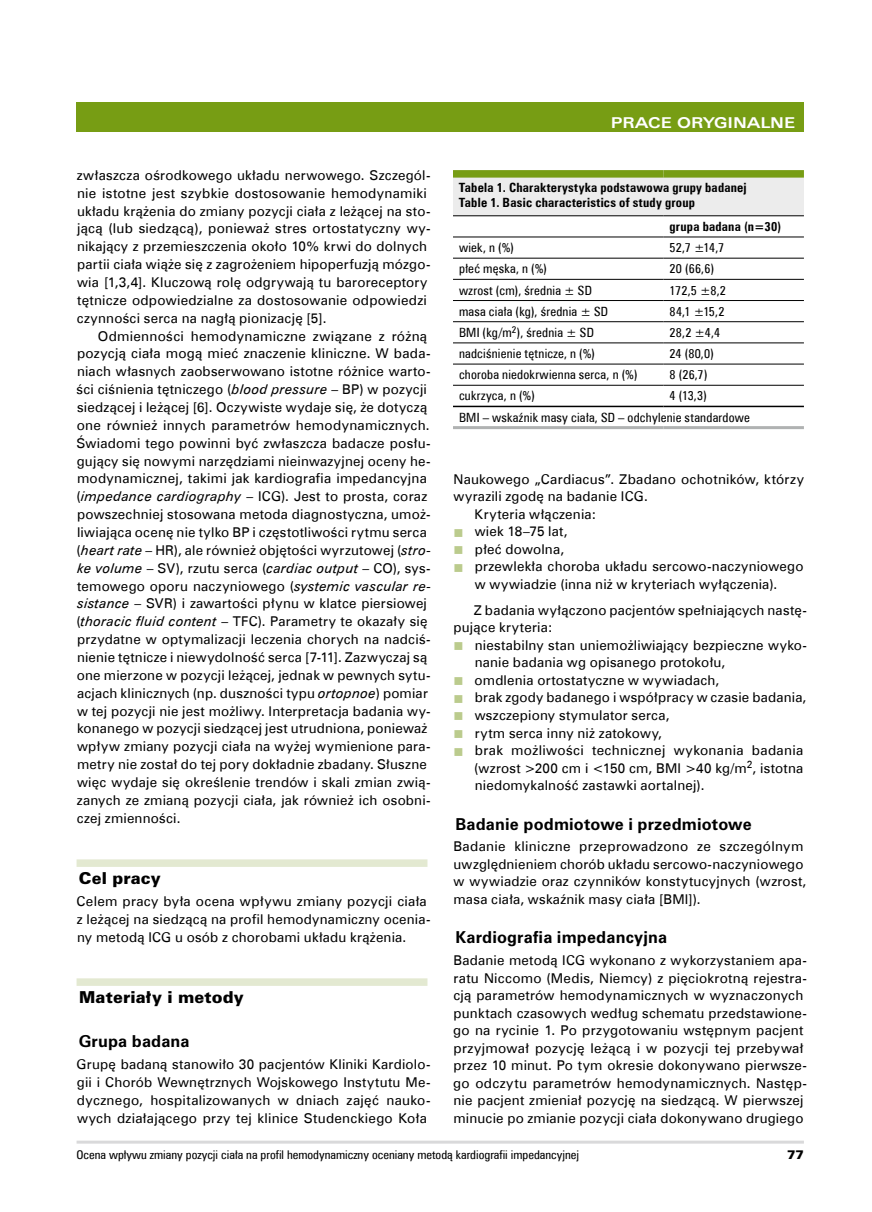
<style>
.page{position:relative;width:872px;height:1212px;background:#fff}
.page>*{position:absolute;margin:0;border:0;box-sizing:border-box;transform-origin:0 0}
.t1{font:700 15px "Zurich PL";letter-spacing:.01em;color:#000}
.t2{font:15px "Zurich Blk PL";letter-spacing:.01em;color:#000}
.t3{font:15px "Zurich Ex EU Bold";letter-spacing:.015em;color:#fff}
.t4{font:13.5px/17.9px "Zurich EU";letter-spacing:.015em;color:#000}
.t5{font:12.75px/21.1px "Zurich Cn EU Normal";letter-spacing:.02em;color:#000}
.t6{font:12.75px/15.8px "Zurich Cn EU Bold";letter-spacing:.015em;color:#000}
.t7{font:12px "Zurich Cn EU Normal";color:#000;scale:1.04 1}
.t8{font:11.25px "Zurich Blk PL";color:#000;scale:1.04 1}
.s1{font-style:italic}
</style>
<div class="page">
<hr style="left:77px;top:1140px;width:727px;height:3px;background:#d9d9da">
<div style="left:77px;top:102px;width:727px;height:30px;background:#779d14"></div>
<div style="left:77px;top:859px;width:350px;height:8px;background:#e3e9d1"></div>
<div style="left:77px;top:978px;width:350px;height:8px;background:#e3e9d1"></div>
<div style="left:453px;top:174px;width:351px;height:42px;background:#ececec"></div>
<div style="left:453px;top:170px;width:210px;height:8px;background:#779d14"></div>
<div style="left:663px;top:170px;width:141px;height:8px;background:#779d14"></div>
<hr style="left:453px;top:216px;width:210px;height:1px;background:#000">
<hr style="left:663px;top:216px;width:141px;height:1px;background:#000">
<hr style="left:453px;top:237px;width:210px;height:1px;background:#000">
<hr style="left:663px;top:237px;width:141px;height:1px;background:#000">
<hr style="left:453px;top:258px;width:210px;height:1px;background:#000">
<hr style="left:663px;top:258px;width:141px;height:1px;background:#000">
<hr style="left:453px;top:279px;width:210px;height:1px;background:#000">
<hr style="left:663px;top:279px;width:141px;height:1px;background:#000">
<hr style="left:453px;top:300px;width:210px;height:1px;background:#000">
<hr style="left:663px;top:300px;width:141px;height:1px;background:#000">
<hr style="left:453px;top:321px;width:210px;height:1px;background:#000">
<hr style="left:663px;top:321px;width:141px;height:1px;background:#000">
<hr style="left:453px;top:343px;width:210px;height:1px;background:#000">
<hr style="left:663px;top:343px;width:141px;height:1px;background:#000">
<hr style="left:453px;top:364px;width:210px;height:1px;background:#000">
<hr style="left:663px;top:364px;width:141px;height:1px;background:#000">
<hr style="left:453px;top:385px;width:210px;height:1px;background:#000">
<hr style="left:663px;top:385px;width:141px;height:1px;background:#000">
<hr style="left:453px;top:406px;width:210px;height:1px;background:#000">
<hr style="left:663px;top:406px;width:141px;height:1px;background:#000">
<hr style="left:453px;top:426px;width:210px;height:3px;background:#b0b2b2">
<hr style="left:663px;top:426px;width:141px;height:3px;background:#b0b2b2">
<p class="t4" style="left:77px;top:166px;width:355px">zwłaszcza ośrodkowego układu nerwowego. Szczegól&shy;nie istotne jest szybkie dostosowanie hemodynamiki układu krążenia do zmiany pozycji ciała z leżącej na sto&shy;jącą (lub siedzącą), ponieważ stres ortostatyczny wy&shy;nikający z przemieszczenia około 10% krwi do dolnych partii ciała wiąże się z zagrożeniem hipoperfuzją mózgo&shy;wia [1,3,4]. Kluczową rolę odgrywają tu baroreceptory tętnicze odpowiedzialne za dostosowanie odpowiedzi czynności serca na nagłą pionizację [5].</p>
<p class="t4" style="left:76px;top:327px;width:356px;text-indent:21px">Odmienności hemodynamiczne związane z różną pozycją ciała mogą mieć znaczenie kliniczne. W bada&shy;niach własnych zaobserwowano istotne różnice warto&shy;ści ciśnienia tętniczego (<span class="s1">blood pressure</span> – BP) w pozycji siedzącej i leżącej [6]. Oczywiste wydaje się, że dotyczą one również innych parametrów hemodynamicznych.<br>Świadomi tego powinni być zwłaszcza badacze posłu&shy;gujący się nowymi narzędziami nieinwazyjnej oceny he&shy;modynamicznej, takimi jak kardiografia impedancyjna (<span class="s1">impedance cardiography</span> – ICG). Jest to prosta, coraz powszechniej stosowana metoda diagnostyczna, umoż&shy;liwiająca ocenę nie tylko BP i częstotliwości rytmu serca (<span class="s1">heart rate</span> – HR), ale również objętości wyrzutowej (<span class="s1">stro&shy;ke volume</span> – SV), rzutu serca (<span class="s1">cardiac output</span> – CO), sys&shy;temowego oporu naczyniowego (<span class="s1">systemic vascular re&shy;sistance</span> – SVR) i zawartości płynu w klatce piersiowej (<span class="s1">thoracic fluid content</span> – TFC). Parametry te okazały się przydatne w optymalizacji leczenia chorych na nadciś&shy;nienie tętnicze i niewydolność serca [7-11]. Zazwyczaj są one mierzone w pozycji leżącej, jednak w pewnych sytu&shy;acjach klinicznych (np. duszności typu <span class="s1">ortopnoe</span>) pomiar w tej pozycji nie jest możliwy. Interpretacja badania wy&shy;konanego w pozycji siedzącej jest utrudniona, ponieważ wpływ zmiany pozycji ciała na wyżej wymienione para&shy;metry nie został do tej pory dokładnie zbadany. Słuszne więc wydaje się określenie trendów i skali zmian zwią&shy;zanych ze zmianą pozycji ciała, jak również ich osobni&shy;czej zmienności.</p>
<p class="t2" style="left:79px;top:868px;width:83px">Cel pracy</p>
<p class="t4" style="left:77px;top:892px;width:355px">Celem pracy była ocena wpływu zmiany pozycji ciała z leżącej na siedzącą na profil hemodynamiczny ocenia&shy;ny metodą ICG u osób z chorobami układu krążenia.</p>
<p class="t2" style="left:79px;top:987px;width:166px">Materiały i metody</p>
<p class="t1" style="left:79px;top:1031px;width:112px">Grupa badana</p>
<p class="t4" style="left:77px;top:1055px;width:355px;text-align:justify">Grupę badaną stanowiło 30 pacjentów Kliniki Kardiolo&shy;gii i Chorób Wewnętrznych Wojskowego Instytutu Me&shy;dycznego, hospitalizowanych w dniach zajęć nauko&shy;wych działającego przy tej klinice Studenckiego Koła</p>
<p class="t3" style="left:611px;top:113px;width:186px">PRACE ORYGINALNE</p>
<p class="t6" style="left:459px;top:179px;width:289px">Tabela 1. Charakterystyka podstawowa grupy badanej<br>Table 1. Basic characteristics of study group</p>
<p class="t6" style="left:669px;top:219px;width:113px">grupa badana (n=30)</p>
<p class="t5" style="left:459px;top:237px;width:56px">wiek, n (%)</p>
<p class="t5" style="left:669px;top:237px;width:56px">52,7 ±14,7</p>
<p class="t5" style="left:459px;top:258px;width:89px">płeć męska, n (%)</p>
<p class="t5" style="left:669px;top:258px;width:46px">20 (66,6)</p>
<p class="t5" style="left:459px;top:279px;width:134px">wzrost (cm), średnia ± SD</p>
<p class="t5" style="left:669px;top:279px;width:58px">172,5 ±8,2</p>
<p class="t5" style="left:459px;top:301px;width:151px">masa ciała (kg), średnia ± SD</p>
<p class="t5" style="left:669px;top:301px;width:56px">84,1 ±15,2</p>
<p class="t5" style="left:459px;top:322px;width:136px">BMI (kg/m<sup>2</sup>), średnia ± SD</p>
<p class="t5" style="left:669px;top:322px;width:52px">28,2 ±4,4</p>
<p class="t5" style="left:459px;top:343px;width:137px">nadciśnienie tętnicze, n (%)</p>
<p class="t5" style="left:669px;top:343px;width:46px">24 (80,0)</p>
<p class="t5" style="left:459px;top:364px;width:180px">choroba niedokrwienna serca, n (%)</p>
<p class="t5" style="left:669px;top:364px;width:39px">8 (26,7)</p>
<p class="t5" style="left:459px;top:385px;width:77px">cukrzyca, n (%)</p>
<p class="t5" style="left:459px;top:385px;width:292px;text-indent:210px">4 (13,3)<br>BMI – wskaźnik masy ciała, SD – odchylenie standardowe</p>
<p class="t4" style="left:453px;top:470px;width:352px">Naukowego „Cardiacus”. Zbadano ochotników, którzy</p>
<p class="t4" style="left:453px;top:487px;width:196px">wyrazili zgodę na badanie ICG.</p>
<p class="t4" style="left:474px;top:505px;width:123px">Kryteria włączenia:</p>
<p class="t4" style="left:475px;top:523px;width:94px">wiek 18–75 lat,</p>
<p class="t4" style="left:475px;top:540px;width:91px">płeć dowolna,</p>
<p class="t4" style="left:475px;top:558px;width:330px">przewlekła choroba układu sercowo‑naczyniowego</p>
<p class="t4" style="left:475px;top:575px;width:304px">w wywiadzie (inna niż w kryteriach wyłączenia).</p>
<p class="t4" style="left:453px;top:601px;width:355px;text-indent:20px">Z badania wyłączono pacjentów spełniających nastę&shy;pujące kryteria:</p>
<p class="t4" style="left:474px;top:636px;width:334px">niestabilny stan uniemożliwiający bezpieczne wyko&shy;nanie badania wg opisanego protokołu,<br>omdlenia ortostatyczne w wywiadach,<br>brak zgody badanego i współpracy w czasie badania, wszczepiony stymulator serca,<br>rytm serca inny niż zatokowy,<br>brak możliwości technicznej wykonania badania (wzrost &gt;200 cm i &lt;150 cm, BMI &gt;40 kg/m<sup>2</sup>, istotna niedomykalność zastawki aortalnej).</p>
<p class="t1" style="left:455px;top:814px;width:298px">Badanie podmiotowe i przedmiotowe</p>
<p class="t4" style="left:453px;top:838px;width:354px">Badanie kliniczne przeprowadzono ze szczególnym uwzględnieniem chorób układu sercowo‑naczyniowego w wywiadzie oraz czynników konstytucyjnych (wzrost, masa ciała, wskaźnik masy ciała [BMI]).</p>
<p class="t1" style="left:455px;top:927px;width:213px">Kardiografia impedancyjna</p>
<p class="t4" style="left:453px;top:951px;width:355px">Badanie metodą ICG wykonano z wykorzystaniem apa&shy;ratu Niccomo (Medis, Niemcy) z pięciokrotną rejestra&shy;cją parametrów hemodynamicznych w wyznaczonych punktach czasowych według schematu przedstawione&shy;go na rycinie 1. Po przygotowaniu wstępnym pacjent przyjmował pozycję leżącą i w pozycji tej przebywał przez 10 minut. Po tym okresie dokonywano pierwsze&shy;go odczytu parametrów hemodynamicznych. Następ&shy;nie pacjent zmieniał pozycję na siedzącą. W pierwszej minucie po zmianie pozycji ciała dokonywano drugiego</p>
<p class="t7" style="left:77px;top:1147px;width:485px">Ocena wpływu zmiany pozycji ciała na profil hemodynamiczny oceniany metodą kardiografii impedancyjnej</p>
<p class="t8" style="left:787px;top:1147px;width:18px">77</p>
</div>
